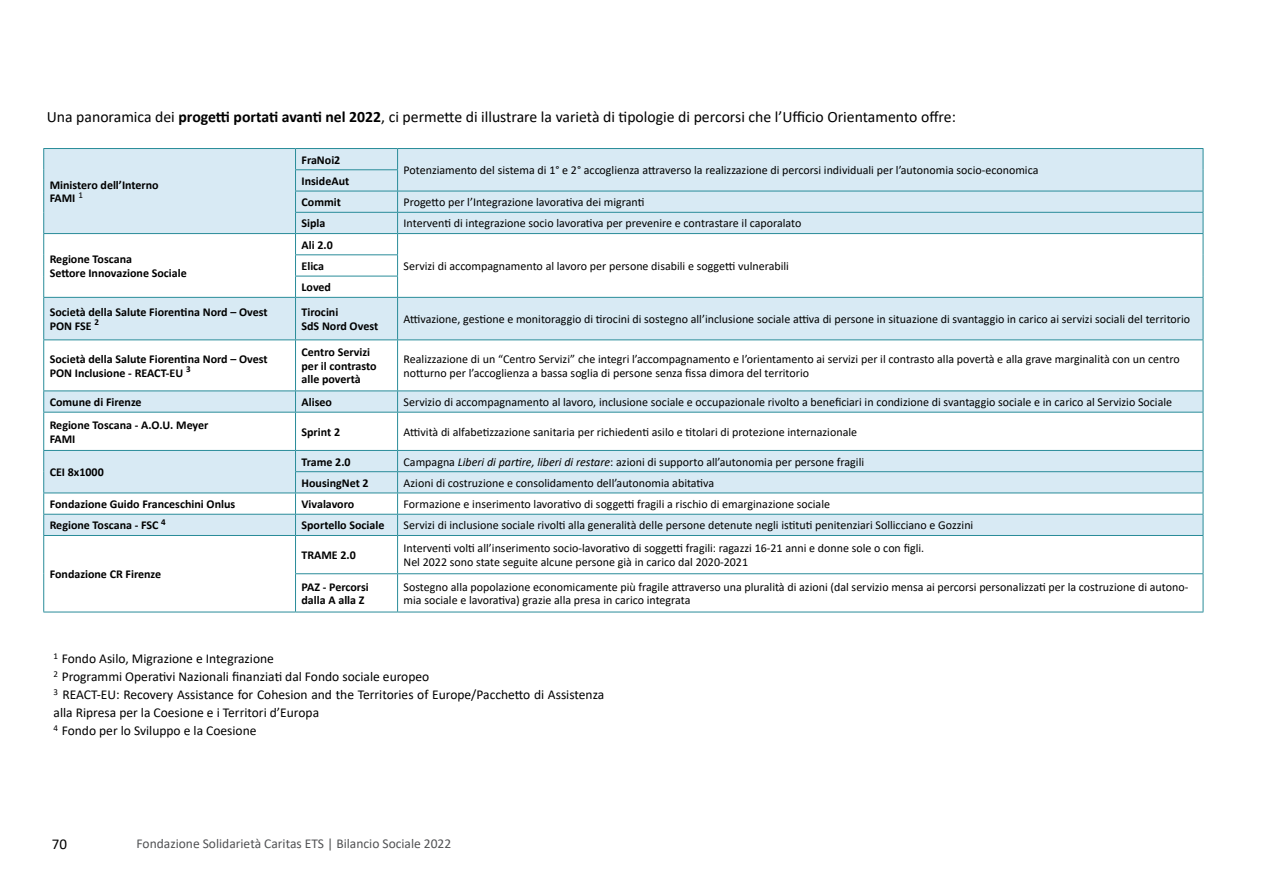
<style>
.page{position:relative;width:1263px;height:893px;background:#fff}
.page>*{position:absolute;margin:0;border:0;box-sizing:border-box;transform-origin:0 0}
.t1{font:15.75px "Calibri";color:#000}
.t2{font:15px "Calibri";color:#000}
.t3{font:13.5px/18px "Calibri";color:#000}
.t4{font:13.5px "Calibri";color:#515254}
.t5{font:12px/13.5px "Calibri";color:#000}
.t6{font:700 12px/13.5px "Calibri";color:#000}
.s1{font-weight:700}
.s2{font-style:italic}
</style>
<div class="page">
<svg style="left:44px;top:149px;width:1159px;height:386px;fill:#d8eaf4"></svg>
<hr style="left:43px;top:148px;width:252px;height:1px;background:#298c99">
<hr style="left:295px;top:148px;width:103px;height:1px;background:#298c99">
<hr style="left:398px;top:148px;width:805px;height:1px;background:#298c99">
<hr style="left:295px;top:169px;width:103px;height:1px;background:#298c99">
<hr style="left:295px;top:191px;width:103px;height:1px;background:#298c99">
<hr style="left:398px;top:191px;width:805px;height:1px;background:#298c99">
<hr style="left:295px;top:212px;width:103px;height:1px;background:#298c99">
<hr style="left:398px;top:212px;width:805px;height:1px;background:#298c99">
<hr style="left:43px;top:233px;width:252px;height:1px;background:#298c99">
<svg style="left:43px;top:149px;width:1px;height:148px"></svg>
<hr style="left:295px;top:233px;width:103px;height:1px;background:#298c99">
<hr style="left:398px;top:233px;width:805px;height:1px;background:#298c99">
<svg style="left:1203px;top:149px;width:1px;height:148px"></svg>
<hr style="left:295px;top:254px;width:103px;height:1px;background:#298c99">
<hr style="left:295px;top:276px;width:103px;height:1px;background:#298c99">
<svg style="left:295px;top:149px;width:1px;height:148px"></svg>
<svg style="left:397px;top:149px;width:1px;height:148px"></svg>
<hr style="left:43px;top:297px;width:252px;height:1px;background:#298c99">
<hr style="left:43px;top:298px;width:1px;height:42px;background:#298c99">
<hr style="left:295px;top:297px;width:103px;height:1px;background:#298c99">
<hr style="left:295px;top:298px;width:1px;height:42px;background:#298c99">
<hr style="left:398px;top:297px;width:805px;height:1px;background:#298c99">
<hr style="left:397px;top:298px;width:1px;height:42px;background:#298c99">
<hr style="left:1203px;top:298px;width:1px;height:42px;background:#298c99">
<hr style="left:43px;top:340px;width:252px;height:1px;background:#298c99">
<hr style="left:43px;top:340px;width:1px;height:51px;background:#298c99">
<hr style="left:295px;top:340px;width:103px;height:1px;background:#298c99">
<hr style="left:295px;top:340px;width:1px;height:51px;background:#298c99">
<hr style="left:398px;top:340px;width:805px;height:1px;background:#298c99">
<hr style="left:397px;top:340px;width:1px;height:51px;background:#298c99">
<hr style="left:1203px;top:340px;width:1px;height:51px;background:#298c99">
<hr style="left:43px;top:391px;width:252px;height:1px;background:#298c99">
<svg style="left:43px;top:391px;width:1px;height:21px"></svg>
<hr style="left:295px;top:391px;width:103px;height:1px;background:#298c99">
<svg style="left:295px;top:391px;width:1px;height:21px"></svg>
<hr style="left:398px;top:391px;width:805px;height:1px;background:#298c99">
<svg style="left:397px;top:391px;width:1px;height:21px"></svg>
<svg style="left:1203px;top:391px;width:1px;height:21px"></svg>
<hr style="left:43px;top:412px;width:252px;height:1px;background:#298c99">
<hr style="left:43px;top:412px;width:1px;height:38px;background:#298c99">
<hr style="left:295px;top:412px;width:103px;height:1px;background:#298c99">
<hr style="left:295px;top:412px;width:1px;height:38px;background:#298c99">
<hr style="left:398px;top:412px;width:805px;height:1px;background:#298c99">
<hr style="left:397px;top:412px;width:1px;height:38px;background:#298c99">
<hr style="left:1203px;top:412px;width:1px;height:38px;background:#298c99">
<hr style="left:43px;top:450px;width:252px;height:1px;background:#298c99">
<hr style="left:295px;top:450px;width:103px;height:1px;background:#298c99">
<hr style="left:398px;top:450px;width:805px;height:1px;background:#298c99">
<hr style="left:295px;top:471px;width:103px;height:1px;background:#298c99">
<hr style="left:398px;top:471px;width:805px;height:1px;background:#298c99">
<hr style="left:43px;top:493px;width:252px;height:1px;background:#298c99">
<hr style="left:295px;top:493px;width:103px;height:1px;background:#298c99">
<hr style="left:398px;top:493px;width:805px;height:1px;background:#298c99">
<hr style="left:43px;top:514px;width:252px;height:1px;background:#298c99">
<svg style="left:43px;top:451px;width:1px;height:84px"></svg>
<hr style="left:295px;top:514px;width:103px;height:1px;background:#298c99">
<svg style="left:295px;top:451px;width:1px;height:84px"></svg>
<hr style="left:398px;top:514px;width:805px;height:1px;background:#298c99">
<svg style="left:397px;top:451px;width:1px;height:84px"></svg>
<svg style="left:1203px;top:451px;width:1px;height:84px"></svg>
<hr style="left:43px;top:535px;width:252px;height:1px;background:#298c99">
<hr style="left:43px;top:536px;width:1px;height:38px;background:#298c99">
<hr style="left:43px;top:574px;width:1px;height:38px;background:#298c99">
<hr style="left:43px;top:612px;width:252px;height:1px;background:#298c99">
<hr style="left:295px;top:535px;width:103px;height:1px;background:#298c99">
<hr style="left:295px;top:536px;width:1px;height:37px;background:#298c99">
<hr style="left:398px;top:535px;width:805px;height:1px;background:#298c99">
<hr style="left:397px;top:536px;width:1px;height:37px;background:#298c99">
<hr style="left:1203px;top:536px;width:1px;height:37px;background:#298c99">
<hr style="left:295px;top:573px;width:103px;height:1px;background:#298c99">
<hr style="left:295px;top:574px;width:1px;height:38px;background:#298c99">
<hr style="left:398px;top:573px;width:805px;height:1px;background:#298c99">
<hr style="left:397px;top:574px;width:1px;height:38px;background:#298c99">
<hr style="left:1203px;top:574px;width:1px;height:38px;background:#298c99">
<hr style="left:295px;top:612px;width:103px;height:1px;background:#298c99">
<hr style="left:398px;top:612px;width:805px;height:1px;background:#298c99">
<h1 class="t1" style="left:47px;top:106px;width:911px">Una panoramica dei <span class="s1">progetti portati avanti nel 2022</span>, ci permette di illustrare la varietà di tipologie di percorsi che l’Ufficio Orientamento offre:</h1>
<p class="t6" style="left:50px;top:178px;width:111px">Ministero dell’Interno<br>FAMI <sup>1</sup></p>
<p class="t6" style="left:50px;top:252px;width:139px">Regione Toscana<br>Settore Innovazione Sociale</p>
<p class="t6" style="left:301px;top:153px;width:40px">FraNoi2</p>
<p class="t6" style="left:301px;top:170px;width:49px;line-height:21.3px">InsideAut<br>Commit</p>
<p class="t5" style="left:404px;top:163px;width:636px">Potenziamento del sistema di 1° e 2° accoglienza attraverso la realizzazione di percorsi individuali per l’autonomia socio-economica</p>
<p class="t5" style="left:404px;top:195px;width:242px">Progetto per l’Integrazione lavorativa dei migranti</p>
<p class="t6" style="left:301px;top:217px;width:25px">Sipla</p>
<p class="t5" style="left:404px;top:216px;width:399px">Interventi di integrazione socio lavorativa per prevenire e contrastare il caporalato</p>
<p class="t6" style="left:301px;top:234px;width:33px;line-height:21.3px">Ali 2.0<br>Elica</p>
<p class="t6" style="left:301px;top:280px;width:31px">Loved</p>
<p class="t5" style="left:404px;top:259px;width:387px">Servizi di accompagnamento al lavoro per persone disabili e soggetti vulnerabili</p>
<p class="t6" style="left:50px;top:305px;width:219px">Società della Salute Fiorentina Nord – Ovest<br>PON FSE <sup>2</sup></p>
<p class="t6" style="left:301px;top:305px;width:78px">Tirocini<br>SdS Nord Ovest</p>
<p class="t5" style="left:404px;top:312px;width:788px">Attivazione, gestione e monitoraggio di tirocini di sostegno all’inclusione sociale attiva di persone in situazione di svantaggio in carico ai servizi sociali del territorio</p>
<p class="t6" style="left:50px;top:352px;width:219px">Società della Salute Fiorentina Nord – Ovest<br>PON Inclusione - REACT-EU <sup>3</sup></p>
<p class="t6" style="left:301px;top:345px;width:77px">Centro Servizi per il contrasto alle povertà</p>
<p class="t5" style="left:404px;top:352px;width:778px">Realizzazione di un “Centro Servizi” che integri l’accompagnamento e l’orientamento ai servizi per il contrasto alla povertà e alla grave marginalità con un centro notturno per l’accoglienza a bassa soglia di persone senza fissa dimora del territorio</p>
<p class="t6" style="left:50px;top:395px;width:93px">Comune di Firenze</p>
<p class="t6" style="left:301px;top:395px;width:32px">Aliseo</p>
<p class="t5" style="left:404px;top:395px;width:770px">Servizio di accompagnamento al lavoro, inclusione sociale e occupazionale rivolto a beneficiari in condizione di svantaggio sociale e in carico al Servizio Sociale</p>
<p class="t6" style="left:50px;top:418px;width:160px">Regione Toscana - A.O.U. Meyer<br>FAMI</p>
<p class="t6" style="left:301px;top:425px;width:40px">Sprint 2</p>
<p class="t5" style="left:404px;top:425px;width:455px">Attività di alfabetizzazione sanitaria per richiedenti asilo e titolari di protezione internazionale</p>
<p class="t6" style="left:50px;top:465px;width:56px">CEI 8x1000</p>
<p class="t6" style="left:301px;top:455px;width:51px">Trame 2.0</p>
<p class="t5" style="left:404px;top:455px;width:462px">Campagna <span class="s2">Liberi di partire, liberi di restare</span>: azioni di supporto all’autonomia per persone fragili</p>
<p class="t6" style="left:302px;top:476px;width:69px">HousingNet 2</p>
<p class="t5" style="left:404px;top:476px;width:312px">Azioni di costruzione e consolidamento dell’autonomia abitativa</p>
<p class="t6" style="left:50px;top:497px;width:187px">Fondazione Guido Franceschini Onlus</p>
<p class="t6" style="left:302px;top:497px;width:54px">Vivalavoro</p>
<p class="t5" style="left:404px;top:497px;width:428px">Formazione e inserimento lavorativo di soggetti fragili a rischio di emarginazione sociale</p>
<p class="t6" style="left:50px;top:518px;width:118px">Regione Toscana - FSC <sup>4</sup></p>
<p class="t6" style="left:301px;top:518px;width:84px">Sportello Sociale</p>
<p class="t5" style="left:404px;top:518px;width:571px">Servizi di inclusione sociale rivolti alla generalità delle persone detenute negli istituti penitenziari Sollicciano e Gozzini</p>
<p class="t6" style="left:50px;top:567px;width:113px">Fondazione CR Firenze</p>
<p class="t6" style="left:301px;top:548px;width:56px">TRAME 2.0</p>
<p class="t5" style="left:404px;top:541px;width:522px">Interventi volti all’inserimento socio-lavorativo di soggetti fragili: ragazzi 16-21 anni e donne sole o con figli.<br>Nel 2022 sono state seguite alcune persone già in carico dal 2020-2021</p>
<p class="t6" style="left:301px;top:580px;width:69px">PAZ - Percorsi dalla A alla Z</p>
<p class="t5" style="left:404px;top:580px;width:786px">Sostegno alla popolazione economicamente più fragile attraverso una pluralità di azioni (dal servizio mensa ai percorsi personalizzati per la costruzione di autono&shy;mia sociale e lavorativa) grazie alla presa in carico integrata</p>
<p class="t3" style="left:54px;top:649px;width:552px"><sup>1</sup> Fondo Asilo, Migrazione e Integrazione<br><sup>2</sup> Programmi Operativi Nazionali finanziati dal Fondo sociale europeo<br><sup>3</sup> REACT-EU: Recovery Assistance for Cohesion and the Territories of Europe/Pacchetto di Assistenza alla Ripresa per la Coesione e i Territori d’Europa<br><sup>4</sup> Fondo per lo Sviluppo e la Coesione</p>
<p class="t2" style="left:52px;top:834px;width:17px">70</p>
<p class="t4" style="left:137px;top:835px;width:316px">Fondazione Solidarietà Caritas ETS | Bilancio Sociale 2022</p>
</div>
